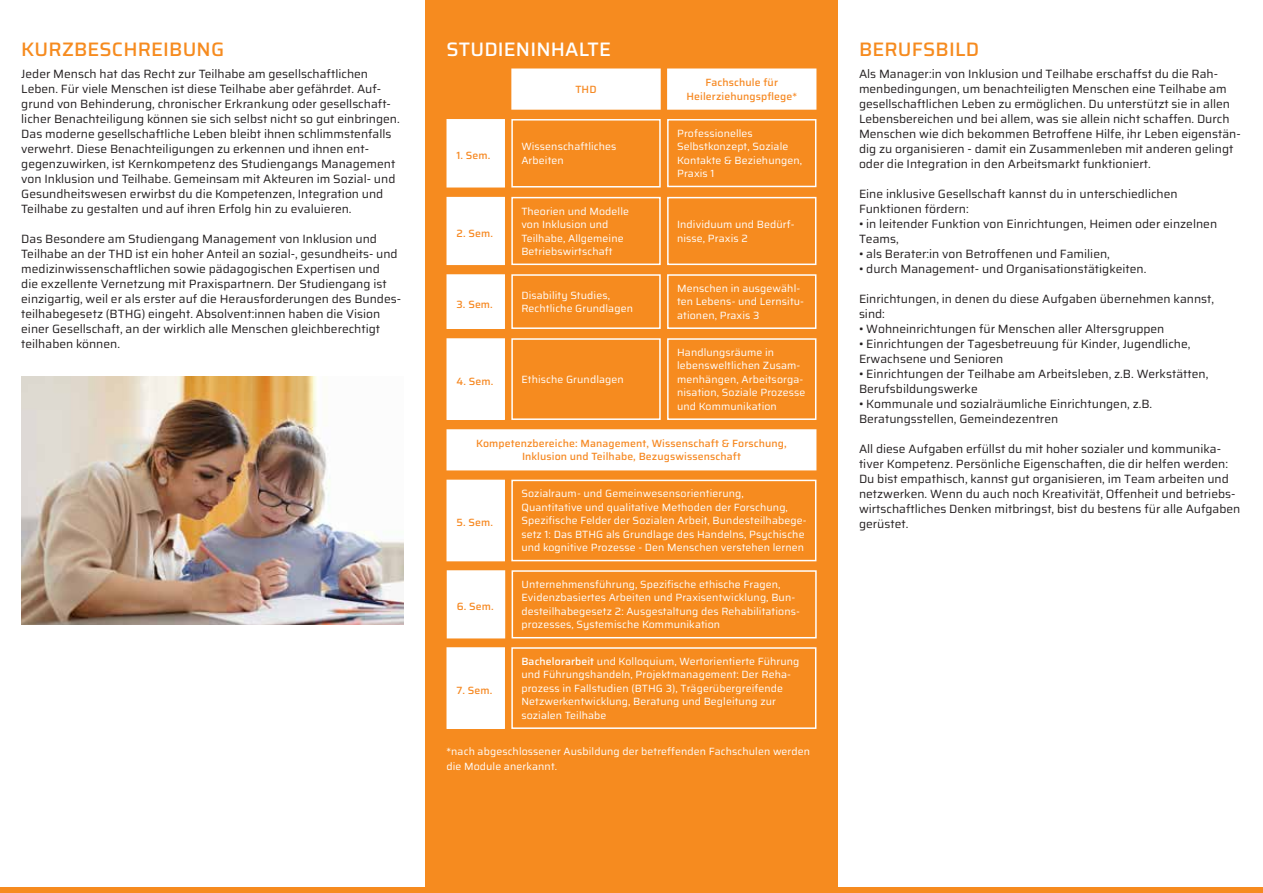
<style>
.page{position:relative;width:1263px;height:893px;background:#fff}
.page>*{position:absolute;margin:0;border:0;box-sizing:border-box;transform-origin:0 0}
.t1{font:500 19.5px "Saira";letter-spacing:.01em;color:#f68b1f}
.t2{font:500 19.5px "Saira";letter-spacing:.01em;color:#fff}
.t3{font:12px/15px "Saira";color:#231f20}
.t4{font:10.5px/13.5px "Saira";letter-spacing:.01em;color:#fff}
.t5{font:500 10.5px/13.5px "Saira";letter-spacing:.01em;color:#f68923;text-align:center}
.s1{font-weight:500}
</style>
<div class="page">
<div style="left:0;top:888px;width:1263px;height:5px;background:#f68b1f"></div>
<div style="left:425px;top:0;width:413px;height:891px;background:#f68b1f"></div>
<div style="left:511px;top:119px;width:150px;height:69px;border:2px solid #fff"></div>
<div style="left:447px;top:120px;width:57px;height:67px;background:#fff"></div>
<div style="left:446px;top:119px;width:59px;height:69px;border:2px solid #fff"></div>
<div style="left:511px;top:197px;width:150px;height:68px;border:2px solid #fff"></div>
<div style="left:447px;top:198px;width:57px;height:66px;background:#fff"></div>
<div style="left:446px;top:197px;width:59px;height:68px;border:2px solid #fff"></div>
<div style="left:511px;top:274px;width:150px;height:55px;border:2px solid #fff"></div>
<div style="left:447px;top:275px;width:57px;height:53px;background:#fff"></div>
<div style="left:446px;top:274px;width:59px;height:55px;border:2px solid #fff"></div>
<div style="left:447px;top:339px;width:57px;height:80px;background:#fff"></div>
<div style="left:446px;top:338px;width:59px;height:82px;border:2px solid #fff"></div>
<div style="left:511px;top:480px;width:305px;height:81px;border:2px solid #fff"></div>
<div style="left:512px;top:570px;width:305px;height:68px;border:2px solid #fff"></div>
<div style="left:447px;top:480px;width:57px;height:81px;background:#fff"></div>
<div style="left:446px;top:480px;width:59px;height:81px;border:2px solid #fff"></div>
<div style="left:447px;top:571px;width:57px;height:67px;background:#fff"></div>
<div style="left:447px;top:570px;width:58px;height:68px;border:2px solid #fff"></div>
<div style="left:511px;top:338px;width:150px;height:82px;border:2px solid #fff"></div>
<img style="left:21px;top:377px;width:383px;height:248px">
<div style="left:511px;top:647px;width:305px;height:82px;border:2px solid #fff"></div>
<div style="left:447px;top:648px;width:57px;height:80px;background:#fff"></div>
<div style="left:446px;top:647px;width:59px;height:82px;border:2px solid #fff"></div>
<div style="left:512px;top:69px;width:148px;height:40px;background:#fff"></div>
<div style="left:511px;top:69px;width:150px;height:41px;border:2px solid #fff"></div>
<div style="left:668px;top:69px;width:148px;height:40px;background:#fff"></div>
<div style="left:667px;top:69px;width:149px;height:41px;border:2px solid #fff"></div>
<div style="left:667px;top:119px;width:149px;height:68px;border:2px solid #fff"></div>
<div style="left:667px;top:197px;width:149px;height:68px;border:2px solid #fff"></div>
<div style="left:667px;top:274px;width:149px;height:55px;border:2px solid #fff"></div>
<div style="left:667px;top:338px;width:149px;height:82px;border:2px solid #fff"></div>
<div style="left:447px;top:430px;width:369px;height:40px;background:#fff"></div>
<div style="left:446px;top:429px;width:370px;height:41px;border:2px solid #fff"></div>
<h1 class="t1" style="left:21px;top:33px;width:204px">KURZBESCHREIBUNG</h1>
<p class="t3" style="left:21px;top:65px;width:380px">Jeder Mensch hat das Recht zur Teilhabe am gesellschaftlichen Leben. Für viele Menschen ist diese Teilhabe aber gefährdet. Auf&shy;grund von Behinderung, chronischer Erkrankung oder gesellschaft&shy;licher Benachteiligung können sie sich selbst nicht so gut einbringen.<br>Das moderne gesellschaftliche Leben bleibt ihnen schlimmstenfalls verwehrt. Diese Benachteiligungen zu erkennen und ihnen ent&shy;gegenzuwirken, ist Kernkompetenz des Studiengangs Management von Inklusion und Teilhabe. Gemeinsam mit Akteuren im Sozial- und Gesundheitswesen erwirbst du die Kompetenzen, Integration und Teilhabe zu gestalten und auf ihren Erfolg hin zu evaluieren.</p>
<p class="t3" style="left:21px;top:230px;width:381px">Das Besondere am Studiengang Management von Inklusion und Teilhabe an der THD ist ein hoher Anteil an sozial-, gesundheits- und medizinwissenschaftlichen sowie pädagogischen Expertisen und<br>die exzellente Vernetzung mit Praxispartnern. Der Studiengang ist einzigartig, weil er als erster auf die Herausforderungen des Bundes&shy;teilhabegesetz (BTHG) eingeht. Absolvent:innen haben die Vision einer Gesellschaft, an der wirklich alle Menschen gleichberechtigt teilhaben können.</p>
<h1 class="t2" style="left:446px;top:33px;width:166px">STUDIENINHALTE</h1>
<h1 class="t1" style="left:859px;top:33px;width:122px">BERUFSBILD</h1>
<p class="t3" style="left:859px;top:65px;width:383px">Als Manager:in von Inklusion und Teilhabe erschaffst du die Rah&shy;menbedingungen, um benachteiligten Menschen eine Teilhabe am gesellschaftlichen Leben zu ermöglichen. Du unterstützt sie in allen Lebensbereichen und bei allem, was sie allein nicht schaffen. Durch Menschen wie dich bekommen Betroffene Hilfe, ihr Leben eigenstän&shy;dig zu organisieren - damit ein Zusammenleben mit anderen gelingt oder die Integration in den Arbeitsmarkt funktioniert.</p>
<p class="t3" style="left:859px;top:185px;width:320px">Eine inklusive Gesellschaft kannst du in unterschiedlichen<br>Funktionen fördern:</p>
<p class="t3" style="left:859px;top:215px;width:360px">• in leitender Funktion von Einrichtungen, Heimen oder einzelnen<br>Teams,</p>
<p class="t3" style="left:859px;top:245px;width:252px">• als Berater:in von Betroffenen und Familien,</p>
<p class="t3" style="left:859px;top:260px;width:289px">• durch Management- und Organisationstätigkeiten.</p>
<p class="t3" style="left:859px;top:290px;width:357px">Einrichtungen, in denen du diese Aufgaben übernehmen kannst, sind:</p>
<p class="t3" style="left:859px;top:320px;width:307px">• Wohneinrichtungen für Menschen aller Altersgruppen</p>
<p class="t3" style="left:859px;top:335px;width:333px">• Einrichtungen der Tagesbetreuung für Kinder, Jugendliche,<br>Erwachsene und Senioren</p>
<p class="t3" style="left:859px;top:365px;width:351px">• Einrichtungen der Teilhabe am Arbeitsleben, z.B. Werkstätten,<br>Berufsbildungswerke</p>
<p class="t3" style="left:859px;top:395px;width:295px">• Kommunale und sozialräumliche Einrichtungen, z.B.<br>Beratungsstellen, Gemeindezentren</p>
<p class="t3" style="left:859px;top:440px;width:383px">All diese Aufgaben erfüllst du mit hoher sozialer und kommunika&shy;tiver Kompetenz. Persönliche Eigenschaften, die dir helfen werden:<br>Du bist empathisch, kannst gut organisieren, im Team arbeiten und netzwerken. Wenn du auch noch Kreativität, Offenheit und betriebs&shy;wirtschaftliches Denken mitbringst, bist du bestens für alle Aufgaben gerüstet.</p>
<p class="t5" style="left:575px;top:82px;width:23px">THD</p>
<p class="t5" style="left:686px;top:75px;width:112px">Fachschule für<br>Heilerziehungspflege*</p>
<p class="t4" style="left:677px;top:126px;width:127px">Professionelles<br>Selbstkonzept, Soziale<br>Kontakte &amp; Beziehungen,<br>Praxis 1</p>
<p class="t4" style="left:521px;top:140px;width:97px">Wissenschaftliches<br>Arbeiten</p>
<p class="t5" style="left:456px;top:148px;width:36px">1. Sem.</p>
<p class="t4" style="left:521px;top:204px;width:109px">Theorien und Modelle von Inklusion und<br>Teilhabe, Allgemeine<br>Betriebswirtschaft</p>
<p class="t4" style="left:677px;top:217px;width:119px">Individuum und Bedürf&shy;nisse, Praxis 2</p>
<p class="t5" style="left:456px;top:226px;width:38px">2. Sem.</p>
<p class="t4" style="left:677px;top:281px;width:128px">Menschen in ausgewähl&shy;ten Lebens- und Lernsitu&shy;ationen, Praxis 3</p>
<p class="t4" style="left:677px;top:345px;width:130px">Handlungsräume in lebensweltlichen Zusam&shy;menhängen, Arbeitsorga&shy;nisation, Soziale Prozesse und Kommunikation</p>
<p class="t5" style="left:476px;top:436px;width:312px">Kompetenzbereiche: Management, Wissenschaft &amp; Forschung,<br>Inklusion und Teilhabe, Bezugswissenschaft</p>
<p class="t4" style="left:521px;top:288px;width:113px">Disability Studies,<br>Rechtliche Grundlagen</p>
<p class="t5" style="left:456px;top:297px;width:38px">3. Sem.</p>
<p class="t4" style="left:521px;top:372px;width:104px">Ethische Grundlagen</p>
<p class="t5" style="left:456px;top:374px;width:38px">4. Sem.</p>
<p class="t4" style="left:521px;top:487px;width:287px">Sozialraum- und Gemeinwesensorientierung, Quantitative und qualitative Methoden der Forschung, Spezifische Felder der Sozialen Arbeit, Bundesteilhabege&shy;setz 1: Das BTHG als Grundlage des Handelns, Psychische und kognitive Prozesse - Den Menschen verstehen lernen</p>
<p class="t4" style="left:522px;top:577px;width:280px">Unternehmensführung, Spezifische ethische Fragen, Evidenzbasiertes Arbeiten und Praxisentwicklung, Bun&shy;desteilhabegesetz 2: Ausgestaltung des Rehabilitations&shy;prozesses, Systemische Kommunikation</p>
<p class="t5" style="left:456px;top:516px;width:38px">5. Sem.</p>
<p class="t5" style="left:457px;top:599px;width:38px">6. Sem.</p>
<p class="t5" style="left:456px;top:683px;width:37px">7. Sem.</p>
<p class="t4" style="left:521px;top:654px;width:280px"><span class="s1">Bachelorarbeit</span> und Kolloquium, Wertorientierte Führung und Führungshandeln, Projektmanagement: Der Reha&shy;prozess in Fallstudien (BTHG 3), Trägerübergreifende Netzwerkentwicklung, Beratung und Begleitung zur sozialen Teilhabe</p>
<p class="t4" style="left:446px;top:743px;width:365px;line-height:15px">*nach abgeschlossener Ausbildung der betreffenden Fachschulen werden die Module anerkannt.</p>
</div>
